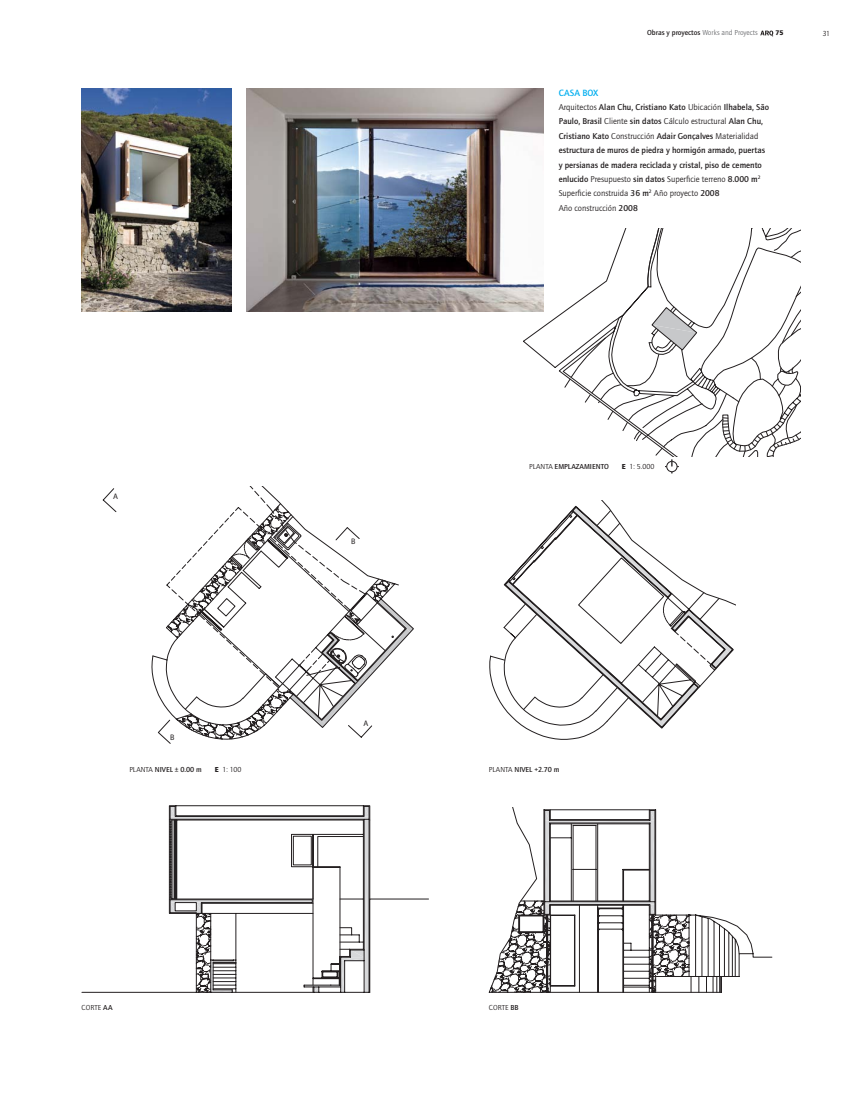
<style>
.page{position:relative;width:862px;height:1099px;background:#fff}
.page>*{position:absolute;margin:0;border:0;box-sizing:border-box;transform-origin:0 0}
.t1{font:500 9.38px "Quay Sans";color:#00aeef}
.t2{font:500 8.75px/14.4px "Quay Sans";color:#231f20}
.t3{font:8px "Myriad Pro";color:#231f20}
.t4{font:500 7.5px "Quay Sans";color:#231f20}
.t5{font:7.5px "Quay Sans";color:#6c6d70}
.t6{font:7.5px "Quay Sans";color:#231f20}
.t7{font:900 7px "Quay Sans";color:#231f20}
.s1{font-weight:500;color:#231f20}
.s2{font-weight:400}
.s3{font-weight:900}
.s4{font-weight:500}
</style>
<div class="page">
<svg style="left:760px;top:31px;width:12px;height:5px"></svg>
<img style="left:246px;top:89px;width:297px;height:222px">
<img style="left:81px;top:89px;width:151px;height:222px">
<svg style="left:523px;top:228px;width:35px;height:140px"></svg>
<svg style="left:558px;top:228px;width:242px;height:229px"></svg>
<svg style="left:648px;top:228px;width:152px;height:143px"></svg>
<svg style="left:372px;top:576px;width:41px;height:99px"></svg>
<svg style="left:103px;top:488px;width:269px;height:255px"></svg>
<svg style="left:82px;top:805px;width:346px;height:187px"></svg>
<svg style="left:489px;top:807px;width:282px;height:185px"></svg>
<svg style="left:665px;top:459px;width:13px;height:14px"></svg>
<svg style="left:494px;top:500px;width:241px;height:229px"></svg>
<p class="t5" style="left:646px;top:28px;width:112px"><span class="s1">Obras y proyectos</span> Works and Proyects</p>
<p class="t7" style="left:775px;top:29px;width:10px">75</p>
<p class="t6" style="left:822px;top:29px;width:9px">31</p>
<p class="t1" style="left:558px;top:87px;width:41px">CASA BOX</p>
<p class="t2" style="left:558px;top:100px;width:212px"><span class="s2">Arquitectos</span> Alan Chu, Cristiano Kato <span class="s2">Ubicación</span> Ilhabela, São Paulo, Brasil <span class="s2">Cliente</span> sin datos <span class="s2">Cálculo estructural</span> Alan Chu, Cristiano Kato <span class="s2">Construcción</span> Adair Gonçalves <span class="s2">Materialidad </span>estructura de muros de piedra y hormigón armado, puertas y persianas de madera reciclada y cristal, piso de cemento enlucido <span class="s2">Presupuesto</span> sin datos <span class="s2">Superficie terreno</span> 8.000 m<sup>2<br></sup><span class="s2">Superficie construida</span> 36 m<sup>2</sup> <span class="s2">Año proyecto</span> 2008<br><span class="s2">Año construcción</span> 2008</p>
<p class="t3" style="left:113px;top:491px;width:6px">A</p>
<p class="t3" style="left:351px;top:536px;width:6px">B</p>
<p class="t4" style="left:529px;top:462px;width:81px"><span class="s2">PLANTA</span> EMPLAZAMIENTO</p>
<p class="t6" style="left:621px;top:462px;width:34px"><span class="s3">E</span> 1: 5.000</p>
<p class="t3" style="left:170px;top:732px;width:6px">B</p>
<p class="t3" style="left:363px;top:718px;width:6px">A</p>
<p class="t4" style="left:129px;top:764px;width:74px"><span class="s2">PLANTA</span> NIVEL ± 0.00 m</p>
<p class="t6" style="left:215px;top:765px;width:28px"><span class="s3">E</span> 1: 100</p>
<p class="t4" style="left:488px;top:764px;width:72px"><span class="s2">PLANTA</span> NIVEL +2.70 m</p>
<p class="t6" style="left:81px;top:1003px;width:32px">CORTE <span class="s4">AA</span></p>
<p class="t6" style="left:488px;top:1003px;width:31px">CORTE <span class="s4">BB</span></p>
</div>
